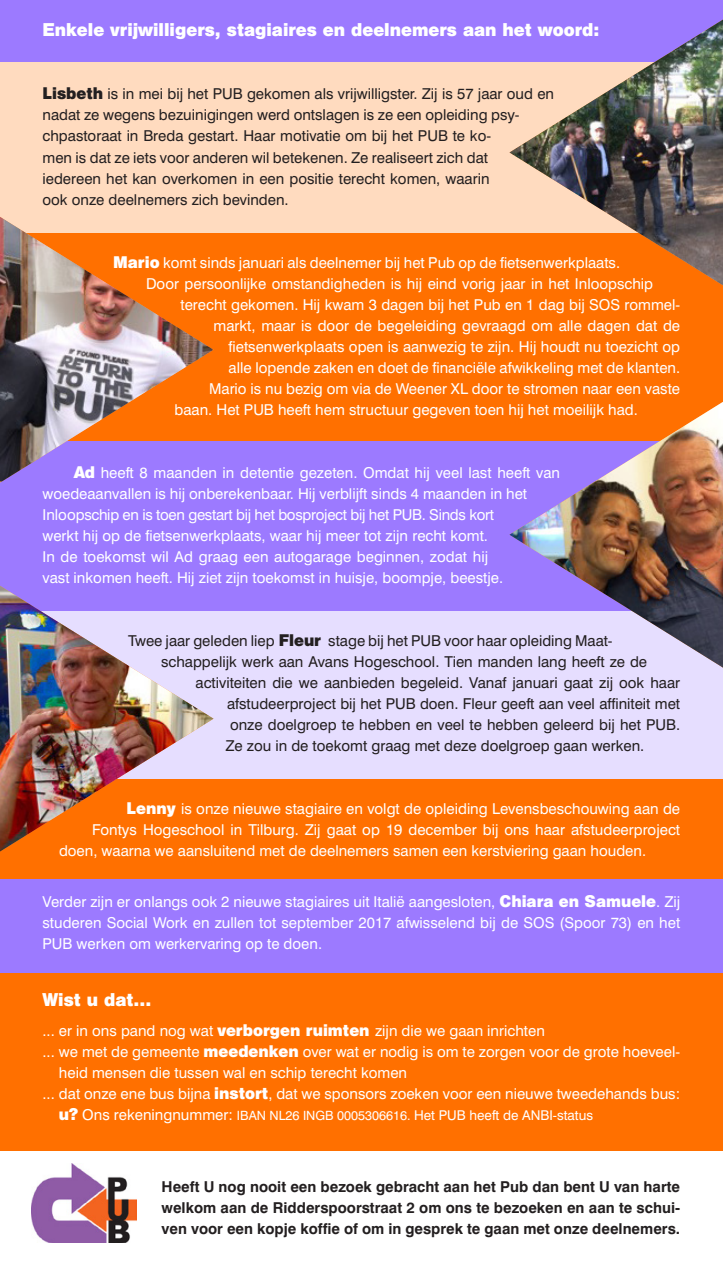
<style>
.page{position:relative;width:723px;height:1263px;background:#fff}
.page>*{position:absolute;margin:0;border:0;box-sizing:border-box;transform-origin:0 0}
.t1{font:16.5px "Swiss 721 BT Black No 2";color:#fff}
.t2{font:15px/21px "Swiss 721 BT";color:#fff}
.t3{font:15px/21px "Swiss 721 BT";color:#231f20}
.t4{font:700 15px/21px "Swiss 721 BT";color:#231f20;text-align:justify}
.t5{font:13.5px "Swiss 721 BT";color:#fff}
.s1{font-family:"Swiss 721 BT Black No 2"}
.s2{font-family:"Swiss 721 BT Black No 2";font-size:15px}
.s3{font-size:15px}
.s4{font-size:12.75px}
</style>
<div class="page">
<div style="left:0;top:972px;width:723px;height:179px;background:#ff7000"></div>
<div style="left:0;top:878px;width:723px;height:94px;background:#9c7aff"></div>
<div style="left:0;top:777px;width:723px;height:101px;background:#ff7000"></div>
<div style="left:0;top:609px;width:723px;height:169px;background:#e6deff"></div>
<div style="left:0;top:439px;width:723px;height:172px;background:#9c7aff"></div>
<div style="left:0;top:228px;width:723px;height:213px;background:#ff7000"></div>
<div style="left:0;top:0;width:723px;height:63px;background:#9c7aff"></div>
<div style="left:0;top:62px;width:723px;height:171px;background:#ffdbbf"></div>
<img style="left:0;top:217px;width:213px;height:264px">
<img style="left:509px;top:20px;width:214px;height:265px">
<img style="left:509px;top:402px;width:214px;height:266px">
<img style="left:0;top:586px;width:213px;height:265px">
<img style="left:32px;top:1163px;width:104px;height:79px">
<p class="t1" style="left:43px;top:19px;width:558px">Enkele vrijwilligers, stagiaires en deelnemers aan het woord:</p>
<p class="t3" style="left:43px;top:84px;width:513px"><span class="s1">Lisbeth</span> is in mei bij het PUB gekomen als vrijwilligster. Zij is 57 jaar oud en nadat ze wegens bezuinigingen werd ontslagen is ze een opleiding psy&shy;chpastoraat in Breda gestart. Haar motivatie om bij het PUB te ko-<br>men is dat ze iets voor anderen wil betekenen. Ze realiseert zich dat<br>iedereen het kan overkomen in een positie terecht komen, waarin<br>ook onze deelnemers zich bevinden.</p>
<p class="t2" style="left:113px;top:252px;width:509px"><span class="s1">Mario</span> komt sinds januari als deelnemer bij het Pub op de fietsenwerkplaats.</p>
<p class="t2" style="left:146px;top:273px;width:508px">Door persoonlijke omstandigheden is hij eind vorig jaar in het Inloopschip</p>
<p class="t2" style="left:181px;top:294px;width:501px">terecht gekomen. Hij kwam 3 dagen bij het Pub en 1 dag bij SOS rommel-</p>
<p class="t2" style="left:214px;top:315px;width:468px">markt, maar is door de begeleiding gevraagd om alle dagen dat de</p>
<p class="t2" style="left:229px;top:336px;width:453px">fietsenwerkplaats open is aanwezig te zijn. Hij houdt nu toezicht op</p>
<p class="t2" style="left:229px;top:357px;width:453px">alle lopende zaken en doet de financiële afwikkeling met de klanten.</p>
<p class="t2" style="left:175px;top:378px;width:507px;text-indent:34px">Mario is nu bezig om via de Weener XL door te stromen naar een vaste baan. Het PUB heeft hem structuur gegeven toen hij het moeilijk had.</p>
<p class="t2" style="left:43px;top:462px;width:519px;text-indent:32px"><span class="s1">Ad</span> heeft 8 maanden in detentie gezeten. Omdat hij veel last heeft van woedeaanvallen is hij onberekenbaar. Hij verblijft sinds 4 maanden in het Inloopschip en is toen gestart bij het bosproject bij het PUB. Sinds kort<br>werkt hij op de fietsenwerkplaats, waar hij meer tot zijn recht komt.<br>In de toekomst wil Ad graag een autogarage beginnen, zodat hij<br>vast inkomen heeft. Hij ziet zijn toekomst in huisje, boompje, beestje.</p>
<p class="t3" style="left:128px;top:630px;width:486px">Twee jaar geleden liep <span class="s1">Fleur</span> stage bij het PUB voor haar opleiding Maat-</p>
<p class="t3" style="left:161px;top:651px;width:487px">schappelijk werk aan Avans Hogeschool. Tien manden lang heeft ze de</p>
<p class="t3" style="left:196px;top:672px;width:486px">activiteiten die we aanbieden begeleid. Vanaf januari gaat zij ook haar</p>
<p class="t3" style="left:227px;top:693px;width:454px">afstudeerproject bij het PUB doen. Fleur geeft aan veel affiniteit met</p>
<p class="t3" style="left:230px;top:714px;width:452px">onze doelgroep te hebben en veel te hebben geleerd bij het PUB.</p>
<p class="t3" style="left:226px;top:735px;width:420px">Ze zou in de toekomt graag met deze doelgroep gaan werken.</p>
<p class="t2" style="left:127px;top:798px;width:555px"><span class="s1">Lenny</span> is onze nieuwe stagiaire en volgt de opleiding Levensbeschouwing aan de</p>
<p class="t2" style="left:92px;top:819px;width:589px">Fontys Hogeschool in Tilburg. Zij gaat op 19 december bij ons haar afstudeerproject</p>
<p class="t2" style="left:59px;top:840px;width:588px">doen, waarna we aansluitend met de deelnemers samen een kerstviering gaan houden.</p>
<p class="t2" style="left:43px;top:891px;width:639px;text-align:justify">Verder zijn er onlangs ook 2 nieuwe stagiaires uit Italië aangesloten, <span class="s1">Chiara en Samuele</span>. Zij studeren Social Work en zullen tot september 2017 afwisselend bij de SOS (Spoor 73) en het PUB werken om werkervaring op te doen.</p>
<p class="t1" style="left:43px;top:988px;width:110px">Wist u dat...</p>
<p class="t2" style="left:43px;top:1020px;width:504px">... er in ons pand nog wat <span class="s1">verborgen ruimten</span> zijn die we gaan inrichten</p>
<p class="t2" style="left:59px;top:1041px;width:623px;text-indent:-16px">... we met de gemeente <span class="s1">meedenken</span> over wat er nodig is om te zorgen voor de grote hoeveel&shy;heid mensen die tussen wal en schip terecht komen</p>
<p class="t2" style="left:43px;top:1083px;width:639px">... dat onze ene bus bijna <span class="s1">instort</span>, dat we sponsors zoeken voor een nieuwe tweedehands bus:</p>
<p class="t5" style="left:59px;top:1106px;width:536px"><span class="s2">u?</span> <span class="s3">Ons rekeningnummer:</span> <span class="s4">IBAN NL26 INGB 0005306616.</span> Het PUB heeft de ANBI-status</p>
<p class="t4" style="left:162px;top:1176px;width:520px">Heeft U nog nooit een bezoek gebracht aan het Pub dan bent U van harte welkom aan de Ridderspoorstraat 2 om ons te bezoeken en aan te schui&shy;ven voor een kopje koffie of om in gesprek te gaan met onze deelnemers.</p>
</div>
